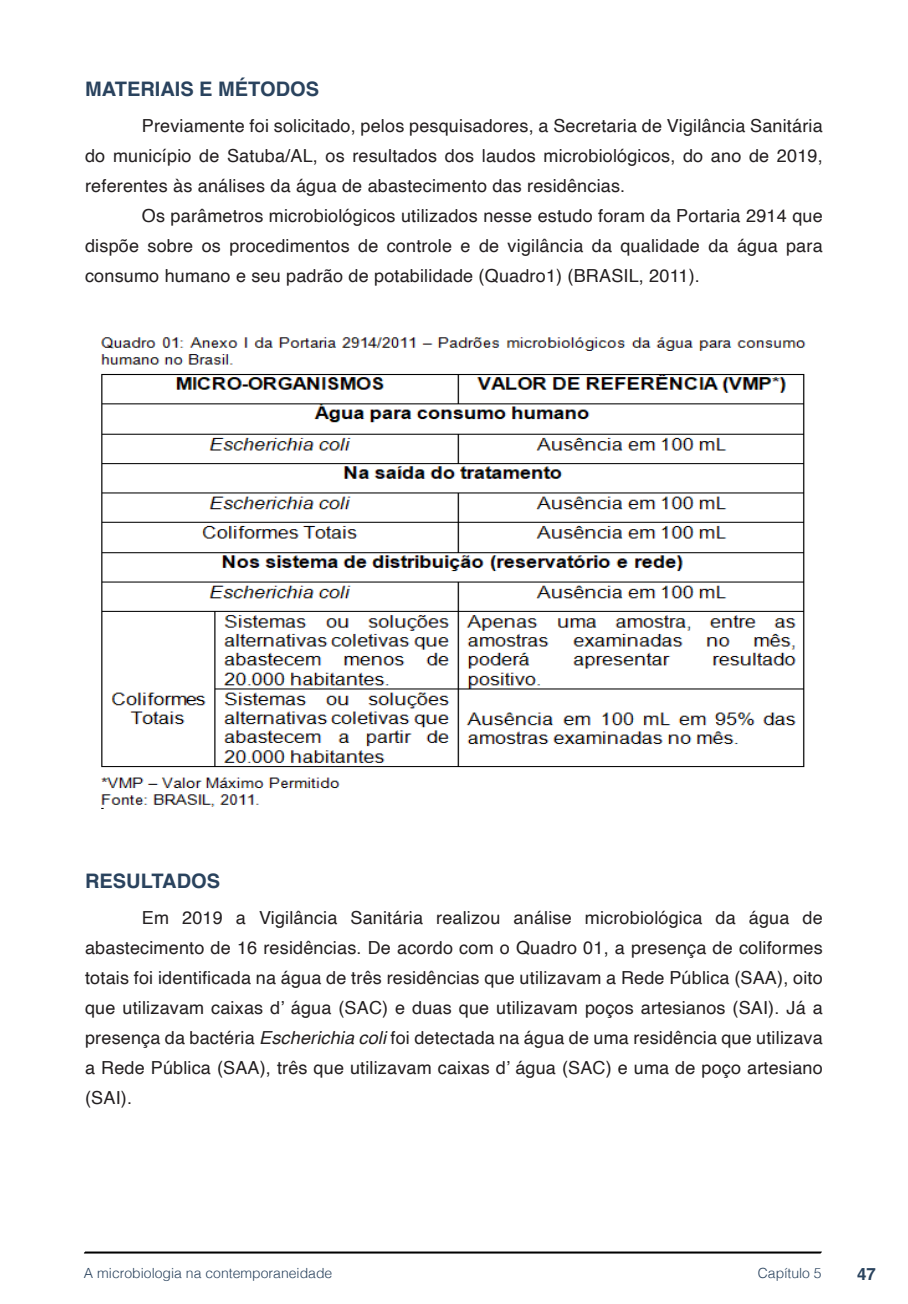
<style>
.page{position:relative;width:908px;height:1304px;background:#fff}
.page>*{position:absolute;margin:0;border:0;box-sizing:border-box;transform-origin:0 0}
.TITULOS{font:700 20px "Helvetica";color:#2a435e}
.txt{font:18px/30px "Helvetica";letter-spacing:.01em;color:#231f20;text-align:justify}
.t1{font:700 16.8px "Helvetica";color:#2a435e}
.t2{font:300 14px "Helvetica";color:#2a435e}
.s1{font-style:italic}
</style>
<div class="page">
<svg style="left:84px;top:1251px;width:737px;height:3px;background:#515151"></svg>
<img style="left:101px;top:337px;width:705px;height:471px">
<p class="TITULOS" style="left:85px;top:77px;width:235px">MATERIAIS E MÉTODOS</p>
<p class="txt" style="left:85px;top:111px;width:738px;text-indent:57px">Previamente foi solicitado, pelos pesquisadores, a Secretaria de Vigilância Sanitária do município de Satuba/AL, os resultados dos laudos microbiológicos, do ano de 2019, referentes às análises da água de abastecimento das residências.</p>
<p class="txt" style="left:85px;top:201px;width:738px;text-indent:57px">Os parâmetros microbiológicos utilizados nesse estudo foram da Portaria 2914 que dispõe sobre os procedimentos de controle e de vigilância da qualidade da água para consumo humano e seu padrão de potabilidade (Quadro1) (BRASIL, 2011).</p>
<p class="TITULOS" style="left:85px;top:869px;width:136px">RESULTADOS</p>
<p class="txt" style="left:85px;top:903px;width:738px;text-indent:57px">Em 2019 a Vigilância Sanitária realizou análise microbiológica da água de abastecimento de 16 residências. De acordo com o Quadro 01, a presença de coliformes totais foi identificada na água de três residências que utilizavam a Rede Pública (SAA), oito que utilizavam caixas d’ água (SAC) e duas que utilizavam poços artesianos (SAI). Já a presença da bactéria <span class="s1">Escherichia coli</span> foi detectada na água de uma residência que utilizava a Rede Pública (SAA), três que utilizavam caixas d’ água (SAC) e uma de poço artesiano (SAI).</p>
<p class="t2" style="left:84px;top:1261px;width:250px">A microbiologia na contemporaneidade</p>
<p class="t2" style="left:757px;top:1261px;width:65px">Capítulo 5</p>
<p class="t1" style="left:856px;top:1264px;width:20px">47</p>
</div>
